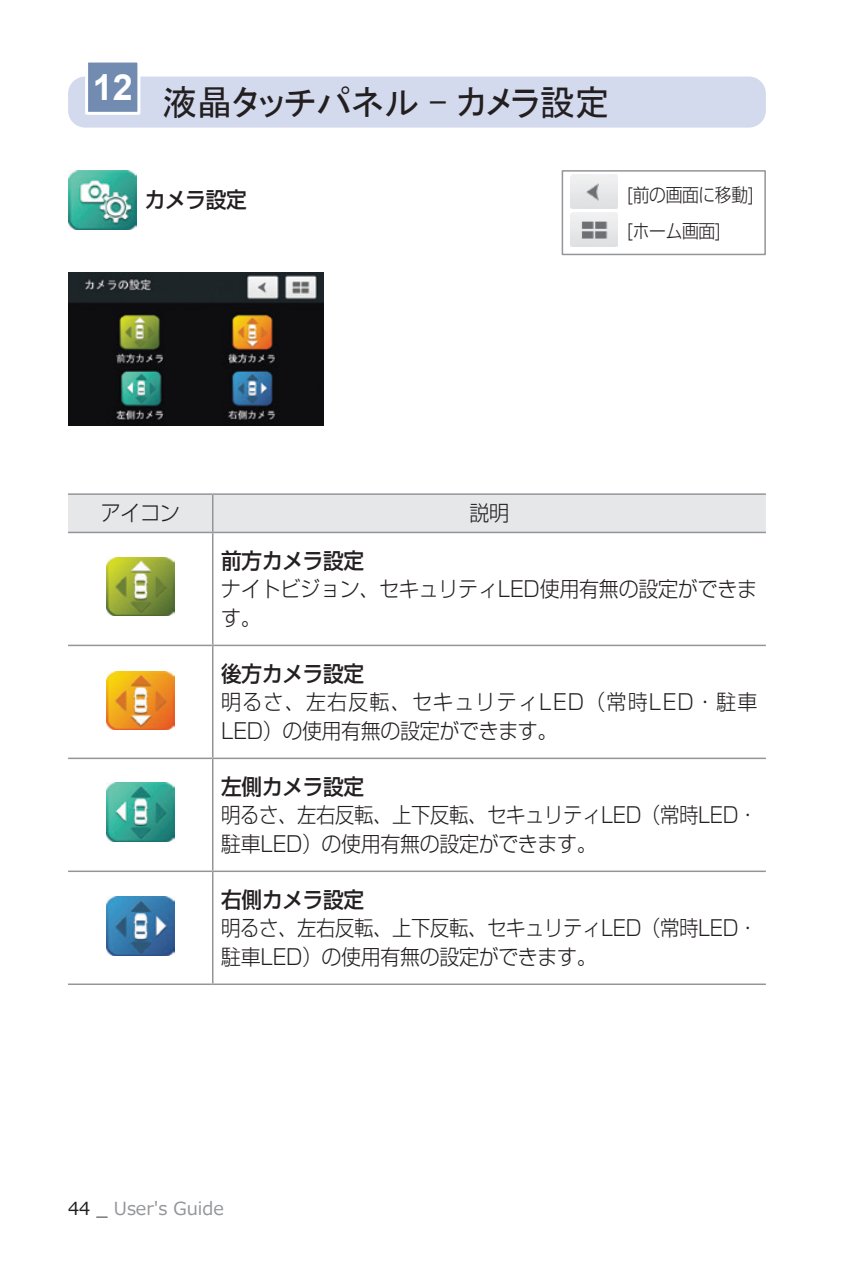
<style>
.page{position:relative;width:851px;height:1276px;background:#fff}
.page>*{position:absolute;margin:0;border:0;box-sizing:border-box;transform-origin:0 0}
.t1{font:35.4px "MS P Gothic";letter-spacing:-.01em;color:#231f20}
.t2{font:500 21.9px "Shin Go Pro";letter-spacing:-.01em;color:#231f20;scale:.94 1}
.t3{font:300 21.3px/28.8px "Shin Go Pro";letter-spacing:-.02em;color:#231f20;scale:.91 1}
.t4{font:300 21.3px/28.8px "Shin Go Pro";letter-spacing:.06em;color:#231f20;scale:.94 1}
.t5{font:300 21.3px/28.8px "Shin Go Pro";letter-spacing:-.02em;color:#231f20;scale:.94 1}
.t6{font:300 18.6px/36px "Shin Go Pro";letter-spacing:-.02em;color:#231f20;scale:.9 1}
.t7{font:18px "Meiryo";color:#939598}
.s1{color:#231f20}
</style>
<div class="page">
<div style="left:68px;top:77px;width:697px;height:51px;background:#d4daee;border-radius:17px"></div>
<div style="left:87px;top:61px;width:52px;height:52px;background:#718bb1"></div>
<div style="left:85px;top:60px;width:55px;height:55px;border:3px solid #fff"></div>
<div style="left:561px;top:170px;width:204px;height:85px;border:2px solid #939598"></div>
<img style="left:570px;top:175px;width:47px;height:34px">
<img style="left:570px;top:213px;width:47px;height:34px">
<img style="left:68px;top:272px;width:255px;height:153px">
<img style="left:68px;top:171px;width:68px;height:58px">
<div style="left:68px;top:495px;width:697px;height:37px;background:#e6e7e9"></div>
<hr style="left:68px;top:493px;width:145px;height:2px;background:#939598">
<hr style="left:213px;top:493px;width:552px;height:2px;background:#939598">
<hr style="left:212px;top:495px;width:1px;height:37px;background:#939598">
<hr style="left:68px;top:532px;width:145px;height:1px;background:#939598">
<hr style="left:213px;top:532px;width:552px;height:1px;background:#939598">
<hr style="left:212px;top:533px;width:1px;height:111px;background:#939598">
<hr style="left:68px;top:644px;width:145px;height:2px;background:#939598">
<hr style="left:213px;top:644px;width:552px;height:2px;background:#939598">
<hr style="left:212px;top:646px;width:1px;height:111px;background:#939598">
<hr style="left:68px;top:757px;width:145px;height:2px;background:#939598">
<hr style="left:213px;top:757px;width:552px;height:2px;background:#939598">
<hr style="left:212px;top:759px;width:1px;height:111px;background:#939598">
<hr style="left:68px;top:870px;width:145px;height:2px;background:#939598">
<hr style="left:213px;top:870px;width:552px;height:2px;background:#939598">
<hr style="left:212px;top:872px;width:1px;height:111px;background:#939598">
<hr style="left:68px;top:983px;width:145px;height:2px;background:#939598">
<hr style="left:213px;top:983px;width:552px;height:2px;background:#939598">
<img style="left:106px;top:557px;width:68px;height:59px">
<img style="left:106px;top:671px;width:68px;height:59px">
<img style="left:106px;top:782px;width:68px;height:59px">
<img style="left:106px;top:896px;width:68px;height:59px">
<h1 class="t1" style="left:93px;top:84px;width:518px"><sup>12</sup> 液晶タッチパネル - カメラ設定</h1>
<p class="t2" style="left:145px;top:182px;width:110px">カメラ設定</p>
<p class="t6" style="left:627px;top:174px;width:142px">[前の画面に移動] [ホーム画面]</p>
<p class="t5" style="left:101px;top:496px;width:85px">アイコン</p>
<p class="t5" style="left:469px;top:496px;width:44px">説明</p>
<p class="t2" style="left:221px;top:542px;width:153px">前方カメラ設定</p>
<p class="t5" style="left:221px;top:572px;width:571px">ナイトビジョン、セキュリティLED使用有無の設定ができます。</p>
<p class="t2" style="left:221px;top:655px;width:153px">後方カメラ設定</p>
<p class="t4" style="left:221px;top:685px;width:572px">明るさ、左右反転、セキュリティLED（常時LED・駐車<br>LED）の使用有無の設定ができます。</p>
<p class="t2" style="left:221px;top:768px;width:153px">左側カメラ設定</p>
<p class="t3" style="left:221px;top:798px;width:590px">明るさ、左右反転、上下反転、セキュリティLED（常時LED・駐車LED）の使用有無の設定ができます。</p>
<p class="t2" style="left:221px;top:881px;width:153px">右側カメラ設定</p>
<p class="t3" style="left:221px;top:911px;width:590px">明るさ、左右反転、上下反転、セキュリティLED（常時LED・駐車LED）の使用有無の設定ができます。</p>
<p class="t7" style="left:68px;top:1196px;width:157px"><span class="s1">44 _</span> User's Guide</p>
</div>
